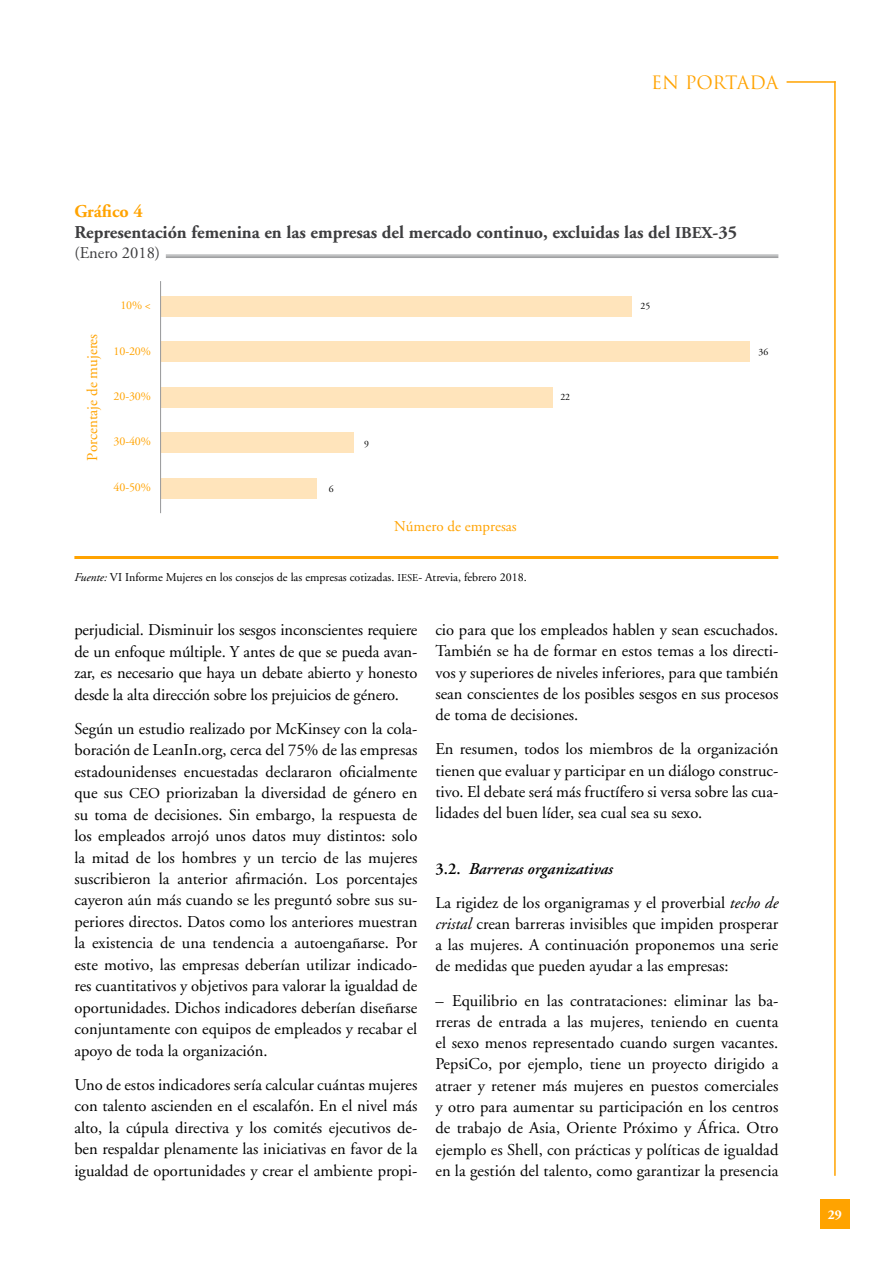
<style>
.page{position:relative;width:893px;height:1263px;background:#fff}
.page>*{position:absolute;margin:0;border:0;box-sizing:border-box;transform-origin:0 0}
.t1{font:700 18px/21px "Adobe Garamond";color:#3d3d3f}
.t2{font:18px "Trajan Pro";letter-spacing:-.01em;color:#ffa300}
.t3{font:16.5px/21.5px "Adobe Garamond";color:#000;text-align:justify}
.t4{font:16.5px "Adobe Garamond";color:#3d3d3f}
.t5{font:15px "Adobe Garamond";color:#ffa300}
.t6{font:700 13.5px "Adobe Garamond";color:#fff}
.t7{font:12px "Adobe Garamond";color:#000}
.t8{font:12px "Adobe Garamond";letter-spacing:-.01em;color:#ffa300}
.t9{font:9.75px "Adobe Garamond";color:#000}
.s1{color:#ffa300}
.s2{font-size:16.5px}
.s3{font-style:italic}
.s4{font-size:10.5px}
.s5{font-size:15px}
.s6{font-weight:600}
.s7{font-weight:600;font-style:italic}
</style>
<div class="page">
<hr style="left:834px;top:81px;width:2px;height:1095px;background:#ffa300">
<hr style="left:787px;top:81px;width:49px;height:2px;background:#ffa300">
<div style="left:820px;top:1199px;width:30px;height:30px;background:#ffa300"></div>
<hr style="left:166px;top:255px;width:612px;height:1px;background:#9c9d9f">
<hr style="left:166px;top:256px;width:612px;height:1px;background:#9c9d9f">
<hr style="left:166px;top:257px;width:612px;height:1px;background:#9c9d9f">
<hr style="left:74px;top:556px;width:704px;height:3px;background:#ffa300">
<div style="left:161px;top:296px;width:471px;height:20px;background:#ffe4bb"></div>
<div style="left:161px;top:341px;width:589px;height:21px;background:#ffe4bb"></div>
<div style="left:161px;top:387px;width:392px;height:20px;background:#ffe4bb"></div>
<div style="left:161px;top:432px;width:193px;height:21px;background:#ffe4bb"></div>
<div style="left:161px;top:478px;width:156px;height:20px;background:#ffe4bb"></div>
<hr style="left:160px;top:281px;width:1px;height:232px;background:#9c9d9f">
<p class="t2" style="left:651px;top:71px;width:129px">EN PORTADA</p>
<p class="t1" style="left:74px;top:201px;width:664px"><span class="s1">Gráfico 4<br></span>Representación femenina en las empresas del mercado continuo, excluidas las del <span class="s2">IBEX</span>-35</p>
<p class="t4" style="left:74px;top:244px;width:87px">(Enero 2018)</p>
<p class="t5" style="left:84px;top:460px;width:128px;rotate:-90deg">Porcentaje de mujeres</p>
<p class="t8" style="left:120px;top:299px;width:32px">10% &lt;</p>
<p class="t8" style="left:114px;top:345px;width:39px">10-20%</p>
<p class="t8" style="left:114px;top:390px;width:39px">20-30%</p>
<p class="t8" style="left:114px;top:435px;width:39px">30-40%</p>
<p class="t8" style="left:114px;top:480px;width:39px">40-50%</p>
<p class="t9" style="left:329px;top:484px;width:6px">6</p>
<p class="t9" style="left:364px;top:438px;width:6px">9</p>
<p class="t5" style="left:394px;top:518px;width:124px">Número de empresas</p>
<p class="t7" style="left:74px;top:570px;width:454px"><span class="s3">Fuente:</span> VI Informe Mujeres en los consejos de las empresas cotizadas. <span class="s4">IESE</span>- Atrevia, febrero 2018.</p>
<p class="t9" style="left:561px;top:392px;width:11px">22</p>
<p class="t9" style="left:641px;top:301px;width:11px">25</p>
<p class="t9" style="left:759px;top:346px;width:11px">36</p>
<p class="t3" style="left:74px;top:620px;width:344px">perjudicial. Disminuir los sesgos inconscientes requiere de un enfoque múltiple. Y antes de que se pueda avan&shy;zar, es necesario que haya un debate abierto y honesto desde la alta dirección sobre los prejuicios de género.</p>
<p class="t3" style="left:74px;top:718px;width:345px">Según un estudio realizado por McKinsey con la cola&shy;boración de LeanIn.org, cerca del 75% de las empresas estadounidenses encuestadas declararon oficialmente que sus <span class="s5">CEO</span> priorizaban la diversidad de género en su toma de decisiones. Sin embargo, la respuesta de los empleados arrojó unos datos muy distintos: solo la mitad de los hombres y un tercio de las mujeres suscribieron la anterior afirmación. Los porcentajes cayeron aún más cuando se les preguntó sobre sus su&shy;periores directos. Datos como los anteriores muestran la existencia de una tendencia a autoengañarse. Por este motivo, las empresas deberían utilizar indicado&shy;res cuantitativos y objetivos para valorar la igualdad de oportunidades. Dichos indicadores deberían diseñarse conjuntamente con equipos de empleados y recabar el apoyo de toda la organización.</p>
<p class="t3" style="left:74px;top:1074px;width:345px">Uno de estos indicadores sería calcular cuántas mujeres con talento ascienden en el escalafón. En el nivel más alto, la cúpula directiva y los comités ejecutivos de&shy;ben respaldar plenamente las iniciativas en favor de la igualdad de oportunidades y crear el ambiente propi-</p>
<p class="t3" style="left:435px;top:620px;width:344px">cio para que los empleados hablen y sean escuchados.<br>También se ha de formar en estos temas a los directi&shy;vos y superiores de niveles inferiores, para que también sean conscientes de los posibles sesgos en sus procesos de toma de decisiones.</p>
<p class="t3" style="left:435px;top:739px;width:344px">En resumen, todos los miembros de la organización tienen que evaluar y participar en un diálogo construc&shy;tivo. El debate será más fructífero si versa sobre las cua&shy;lidades del buen líder, sea cual sea su sexo.</p>
<p class="t3" style="left:435px;top:852px;width:344px;line-height:34px"><span class="s6">3.2.</span> <span class="s7">Barreras organizativas<br></span>La rigidez de los organigramas y el proverbial <span class="s3">techo de</span></p>
<p class="t3" style="left:435px;top:913px;width:344px"><span class="s3">cristal</span> crean barreras invisibles que impiden prosperar a las mujeres. A continuación proponemos una serie de medidas que pueden ayudar a las empresas:</p>
<p class="t3" style="left:435px;top:990px;width:344px">– Equilibrio en las contrataciones: eliminar las ba&shy;rreras de entrada a las mujeres, teniendo en cuenta el sexo menos representado cuando surgen vacantes.<br>PepsiCo, por ejemplo, tiene un proyecto dirigido a atraer y retener más mujeres en puestos comerciales y otro para aumentar su participación en los centros de trabajo de Asia, Oriente Próximo y África. Otro ejemplo es Shell, con prácticas y políticas de igualdad en la gestión del talento, como garantizar la presencia</p>
<p class="t6" style="left:828px;top:1207px;width:16px">29</p>
</div>
